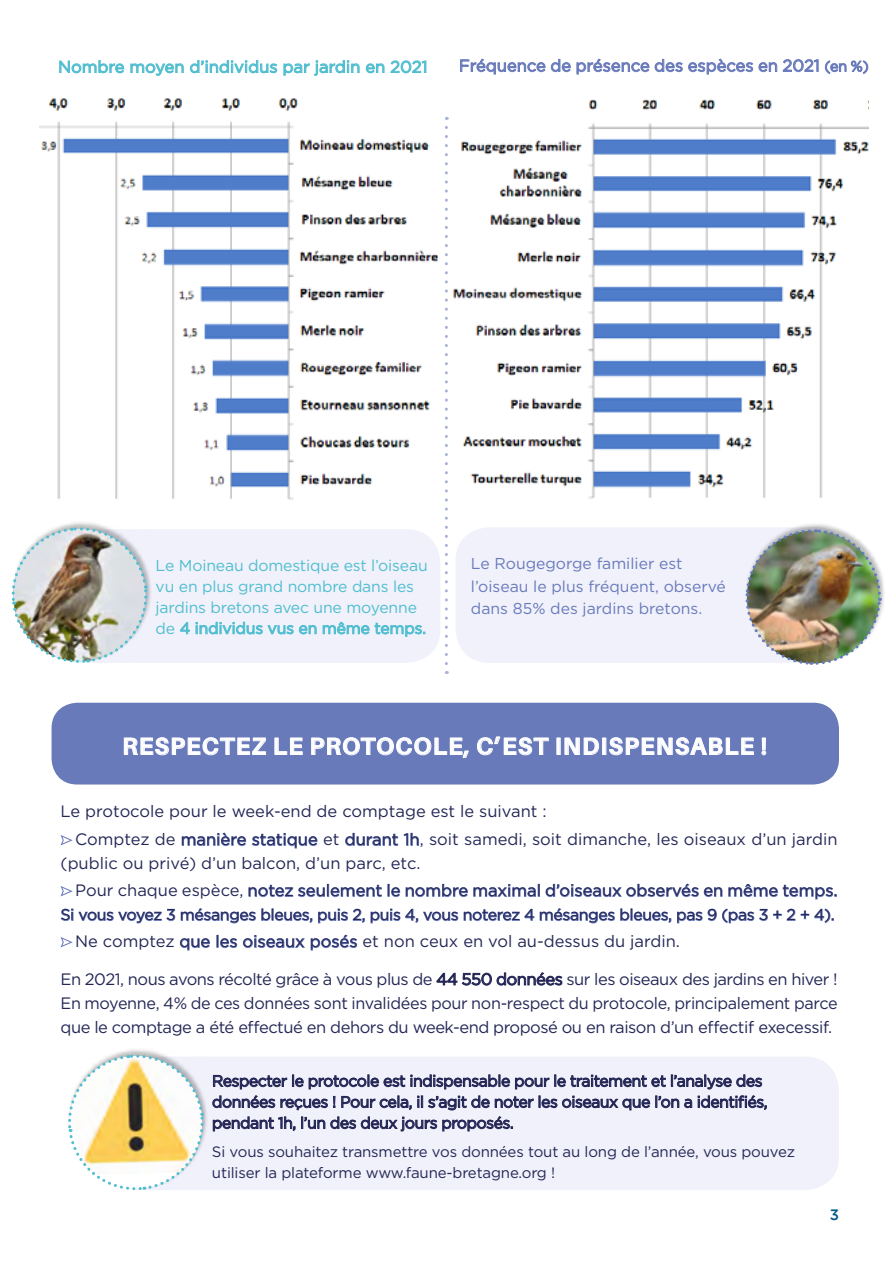
<style>
.page{position:relative;width:893px;height:1263px;background:#fff}
.page>*{position:absolute;margin:0;border:0;box-sizing:border-box;transform-origin:0 0}
.t1{font:700 23.7px "Aileron";letter-spacing:.05em;color:#fff}
.t2{font:16.5px/24px "Gotham";color:#242756}
.t3{font:16.5px "Gotham";color:#697abb}
.t4{font:16.5px "Gotham";color:#50bed0}
.t5{font:15.75px/21px "Gotham";letter-spacing:-.03em;color:#242756}
.t6{font:15.75px/21px "Gotham";letter-spacing:-.01em;color:#50bed0}
.t7{font:15.75px/22.5px "Gotham";color:#697abb}
.t8{font:15px/21px "Gotham";letter-spacing:-.01em;color:#242756}
.t9{font:500 15px "Gotham";color:#005884}
.s1{font-size:14.7px}
</style>
<div class="page">
<div style="left:51px;top:529px;width:389px;height:134px;background:#f0f1fa;border-radius:34px"></div>
<div style="left:107px;top:1056px;width:732px;height:134px;background:#f0f1fa;border-radius:34px"></div>
<div style="left:56px;top:707px;width:778px;height:73px;background:#697abb;border-radius:21px"></div>
<svg style="left:124px;top:737px;width:142px;height:18px"></svg>
<svg style="left:275px;top:738px;width:28px;height:17px"></svg>
<svg style="left:311px;top:737px;width:158px;height:21px"></svg>
<svg style="left:477px;top:737px;width:72px;height:18px"></svg>
<svg style="left:565px;top:738px;width:34px;height:17px"></svg>
<div style="left:602px;top:738px;width:4px;height:17px;border:1px solid #fff"></div>
<svg style="left:609px;top:737px;width:145px;height:18px"></svg>
<div style="left:762px;top:738px;width:4px;height:12px;border:1px solid #fff"></div>
<svg style="left:762px;top:751px;width:4px;height:4px"></svg>
<div style="left:52px;top:703px;width:787px;height:81px;border:9px solid #697abb;border-radius:21px"></div>
<img style="left:40px;top:98px;width:398px;height:402px">
<img style="left:447px;top:99px;width:422px;height:400px">
<svg style="left:445px;top:127px;width:3px;height:547px"></svg>
<svg style="left:59px;top:60px;width:65px;height:13px"></svg>
<svg style="left:130px;top:63px;width:54px;height:13px"></svg>
<svg style="left:190px;top:60px;width:87px;height:13px"></svg>
<svg style="left:284px;top:60px;width:76px;height:16px"></svg>
<svg style="left:366px;top:63px;width:18px;height:10px"></svg>
<svg style="left:390px;top:60px;width:36px;height:13px"></svg>
<svg style="left:460px;top:59px;width:85px;height:16px"></svg>
<svg style="left:551px;top:59px;width:20px;height:13px"></svg>
<svg style="left:577px;top:59px;width:72px;height:16px"></svg>
<svg style="left:655px;top:59px;width:122px;height:16px"></svg>
<svg style="left:783px;top:59px;width:36px;height:13px"></svg>
<svg style="left:825px;top:60px;width:44px;height:14px"></svg>
<svg style="left:179px;top:622px;width:11px;height:12px"></svg>
<svg style="left:196px;top:621px;width:229px;height:16px"></svg>
<svg style="left:212px;top:1074px;width:555px;height:58px"></svg>
<div style="left:10px;top:520px;width:142px;height:142px;background:#000;opacity:.27"></div>
<img style="left:10px;top:525px;width:140px;height:138px">
<div style="left:67px;top:1047px;width:141px;height:142px;background:#000;opacity:.27"></div>
<svg style="left:67px;top:1052px;width:139px;height:139px"></svg>
<div style="left:455px;top:527px;width:394px;height:136px;background:#f0f1fa;border-radius:34px"></div>
<div style="left:744px;top:522px;width:142px;height:142px;background:#000;opacity:.27"></div>
<img style="left:744px;top:528px;width:138px;height:137px">
<svg style="left:61px;top:835px;width:12px;height:10px"></svg>
<svg style="left:182px;top:832px;width:136px;height:17px"></svg>
<svg style="left:345px;top:833px;width:74px;height:13px"></svg>
<svg style="left:61px;top:886px;width:12px;height:10px"></svg>
<svg style="left:248px;top:884px;width:134px;height:13px"></svg>
<svg style="left:388px;top:883px;width:448px;height:17px"></svg>
<svg style="left:61px;top:908px;width:772px;height:16px"></svg>
<svg style="left:61px;top:937px;width:12px;height:10px"></svg>
<svg style="left:180px;top:938px;width:30px;height:13px"></svg>
<svg style="left:216px;top:934px;width:141px;height:17px"></svg>
<svg style="left:436px;top:972px;width:127px;height:14px"></svg>
<p class="t4" style="left:58px;top:56px;width:371px">Nombre moyen d’individus par jardin en 2021</p>
<p class="t3" style="left:459px;top:55px;width:411px">Fréquence de présence des espèces en 2021 <span class="s1">(en %)</span></p>
<p class="t6" style="left:156px;top:554px;width:274px">Le Moineau domestique est l’oiseau vu en plus grand nombre dans les jardins bretons avec une moyenne de 4 individus vus en même temps.</p>
<p class="t7" style="left:471px;top:552px;width:256px">Le Rougegorge familier est l’oiseau le plus fréquent, observé dans 85% des jardins bretons.</p>
<h1 class="t1" style="left:122px;top:733px;width:646px">RESPECTEZ LE PROTOCOLE, C’EST INDISPENSABLE !</h1>
<p class="t2" style="left:75px;top:796px;width:764px;line-height:28.5px;text-indent:-15px">Le protocole pour le week-end de comptage est le suivant :<br>Comptez de manière statique et durant 1h, soit samedi, soit dimanche, les oiseaux d’un jardin</p>
<p class="t2" style="left:75px;top:850px;width:764px;line-height:27px;text-indent:-15px">(public ou privé) d’un balcon, d’un parc, etc.<br>Pour chaque espèce, notez seulement le nombre maximal d’oiseaux observés en même temps.</p>
<p class="t5" style="left:61px;top:904px;width:776px">Si vous voyez 3 mésanges bleues, puis 2, puis 4, vous noterez 4 mésanges bleues, pas 9 (pas 3 + 2 + 4).</p>
<p class="t2" style="left:75px;top:929px;width:606px">Ne comptez que les oiseaux posés et non ceux en vol au-dessus du jardin.</p>
<p class="t2" style="left:61px;top:967px;width:779px;text-align:justify">En 2021, nous avons récolté grâce à vous plus de 44 550 données sur les oiseaux des jardins en hiver !<br>En moyenne, 4% de ces données sont invalidées pour non-respect du protocole, principalement parce que le comptage a été effectué en dehors du week-end proposé ou en raison d’un effectif execessif.</p>
<p class="t5" style="left:212px;top:1070px;width:557px">Respecter le protocole est indispensable pour le traitement et l’analyse des données reçues ! Pour cela, il s’agit de noter les oiseaux que l’on a identifiés, pendant 1h, l’un des deux jours proposés.</p>
<p class="t8" style="left:212px;top:1141px;width:584px">Si vous souhaitez transmettre vos données tout au long de l’année, vous pouvez utiliser la plateforme www.faune-bretagne.org !</p>
<p class="t9" style="left:830px;top:1206px;width:11px">3</p>
</div>
